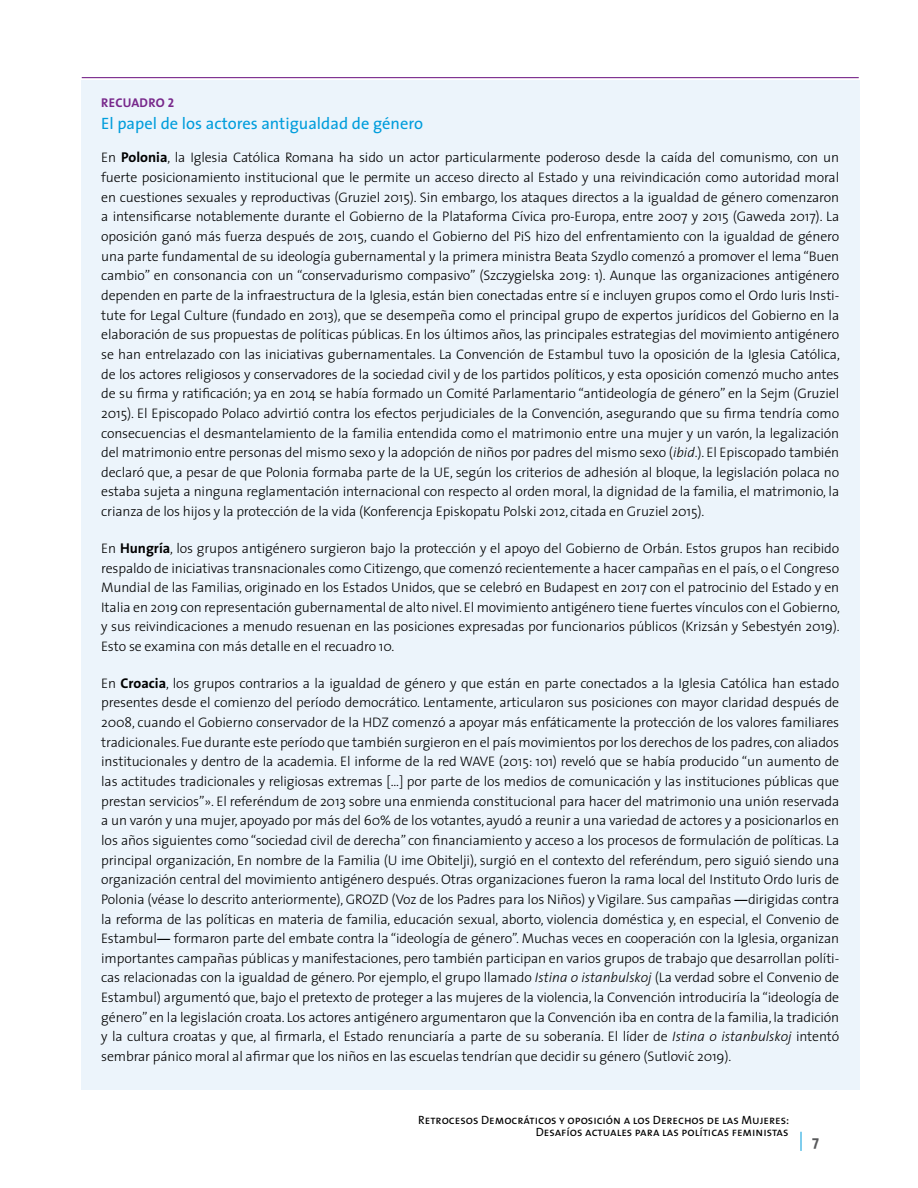
<style>
.page{position:relative;width:918px;height:1188px;background:#fff}
.page>*{position:absolute;margin:0;border:0;box-sizing:border-box;transform-origin:0 0}
.t1{font:16.5px "The Sans";color:#009ddc}
.t2{font:700 15px "The Sans";color:#58595b}
.t3{font:300 13.8px/19.6px "The Sans";letter-spacing:-.01em;color:#000;text-align:justify}
.t4{font:12.75px "The Sans Bold Caps";letter-spacing:.02em;color:#78288b}
.t5{font:12px/12px "The Sans Caps";color:#000;text-align:right}
.s1{font-weight:700;font-size:14.25px}
.s2{font-style:italic}
.s3{font-family:"Times New Roman";font-weight:400}
</style>
<div class="page">
<svg style="left:801px;top:1132px;width:1px;height:19px"></svg>
<div style="left:81px;top:80px;width:779px;height:1010px;background:#ecf4fb"></div>
<hr style="left:82px;top:77px;width:777px;height:1px;background:#78288b">
<p class="t4" style="left:101px;top:92px;width:75px">RECUADRO 2</p>
<p class="t1" style="left:101px;top:110px;width:323px">El papel de los actores antigualdad de género</p>
<p class="t3" style="left:101px;top:148px;width:740px">En <span class="s1">Polonia</span>, la Iglesia Católica Romana ha sido un actor particularmente poderoso desde la caída del comunismo, con un fuerte posicionamiento institucional que le permite un acceso directo al Estado y una reivindicación como autoridad moral en cuestiones sexuales y reproductivas (Gruziel 2015). Sin embargo, los ataques directos a la igualdad de género comenzaron a intensificarse notablemente durante el Gobierno de la Plataforma Cívica pro-Europa, entre 2007 y 2015 (Gaweda 2017). La oposición ganó más fuerza después de 2015, cuando el Gobierno del PiS hizo del enfrentamiento con la igualdad de género una parte fundamental de su ideología gubernamental y la primera ministra Beata Szydlo comenzó a promover el lema “Buen cambio” en consonancia con un “conservadurismo compasivo” (Szczygielska 2019: 1). Aunque las organizaciones antigénero dependen en parte de la infraestructura de la Iglesia, están bien conectadas entre sí e incluyen grupos como el Ordo Iuris Insti&shy;tute for Legal Culture (fundado en 2013), que se desempeña como el principal grupo de expertos jurídicos del Gobierno en la elaboración de sus propuestas de políticas públicas. En los últimos años, las principales estrategias del movimiento antigénero se han entrelazado con las iniciativas gubernamentales. La Convención de Estambul tuvo la oposición de la Iglesia Católica, de los actores religiosos y conservadores de la sociedad civil y de los partidos políticos, y esta oposición comenzó mucho antes de su firma y ratificación; ya en 2014 se había formado un Comité Parlamentario “antideología de género” en la Sejm (Gruziel 2015). El Episcopado Polaco advirtió contra los efectos perjudiciales de la Convención, asegurando que su firma tendría como consecuencias el desmantelamiento de la familia entendida como el matrimonio entre una mujer y un varón, la legalización del matrimonio entre personas del mismo sexo y la adopción de niños por padres del mismo sexo (<span class="s2">ibid</span>.). El Episcopado también declaró que, a pesar de que Polonia formaba parte de la UE, según los criterios de adhesión al bloque, la legislación polaca no estaba sujeta a ninguna reglamentación internacional con respecto al orden moral, la dignidad de la familia, el matrimonio, la crianza de los hijos y la protección de la vida (Konferencja Episkopatu Polski 2012, citada en Gruziel 2015).</p>
<p class="t3" style="left:101px;top:538px;width:740px">En <span class="s1">Hungría</span>, los grupos antigénero surgieron bajo la protección y el apoyo del Gobierno de Orbán. Estos grupos han recibido respaldo de iniciativas transnacionales como Citizengo, que comenzó recientemente a hacer campañas en el país, o el Congreso Mundial de las Familias, originado en los Estados Unidos, que se celebró en Budapest en 2017 con el patrocinio del Estado y en Italia en 2019 con representación gubernamental de alto nivel. El movimiento antigénero tiene fuertes vínculos con el Gobierno, y sus reivindicaciones a menudo resuenan en las posiciones expresadas por funcionarios públicos (Krizsán y Sebestyén 2019).<br>Esto se examina con más detalle en el recuadro 10.</p>
<p class="t3" style="left:101px;top:673px;width:740px">En <span class="s1">Croacia</span>, los grupos contrarios a la igualdad de género y que están en parte conectados a la Iglesia Católica han estado presentes desde el comienzo del período democrático. Lentamente, articularon sus posiciones con mayor claridad después de 2008, cuando el Gobierno conservador de la HDZ comenzó a apoyar más enfáticamente la protección de los valores familiares tradicionales. Fue durante este período que también surgieron en el país movimientos por los derechos de los padres, con aliados institucionales y dentro de la academia. El informe de la red WAVE (2015: 101) reveló que se había producido “un aumento de las actitudes tradicionales y religiosas extremas [...] por parte de los medios de comunicación y las instituciones públicas que prestan servicios”». El referéndum de 2013 sobre una enmienda constitucional para hacer del matrimonio una unión reservada a un varón y una mujer, apoyado por más del 60% de los votantes, ayudó a reunir a una variedad de actores y a posicionarlos en los años siguientes como “sociedad civil de derecha” con financiamiento y acceso a los procesos de formulación de políticas. La principal organización, En nombre de la Familia (U ime Obitelji), surgió en el contexto del referéndum, pero siguió siendo una organización central del movimiento antigénero después. Otras organizaciones fueron la rama local del Instituto Ordo Iuris de Polonia (véase lo descrito anteriormente), GROZD (Voz de los Padres para los Niños) y Vigilare. Sus campañas <span class="s3">―</span>dirigidas contra la reforma de las políticas en materia de familia, educación sexual, aborto, violencia doméstica y, en especial, el Convenio de Estambul<span class="s3">―</span> formaron parte del embate contra la “ideología de género”. Muchas veces en cooperación con la Iglesia, organizan importantes campañas públicas y manifestaciones, pero también participan en varios grupos de trabajo que desarrollan políti&shy;cas relacionadas con la igualdad de género. Por ejemplo, el grupo llamado <span class="s2">Istina o istanbulskoj</span> (La verdad sobre el Convenio de Estambul) argumentó que, bajo el pretexto de proteger a las mujeres de la violencia, la Convención introduciría la “ideología de género” en la legislación croata. Los actores antigénero argumentaron que la Convención iba en contra de la familia, la tradición y la cultura croatas y que, al firmarla, el Estado renunciaría a parte de su soberanía. El líder de <span class="s2">Istina o istanbulskoj</span> intentó sembrar pánico moral al afirmar que los niños en las escuelas tendrían que decidir su género (Sutlovi´c 2019).</p>
<p class="t5" style="left:418px;top:1113px;width:372px">Retrocesos Democráticos y oposición a los Derechos de las Mujeres:<br>Desafíos actuales para las políticas feministas</p>
<p class="t2" style="left:812px;top:1129px;width:8px">7</p>
</div>
